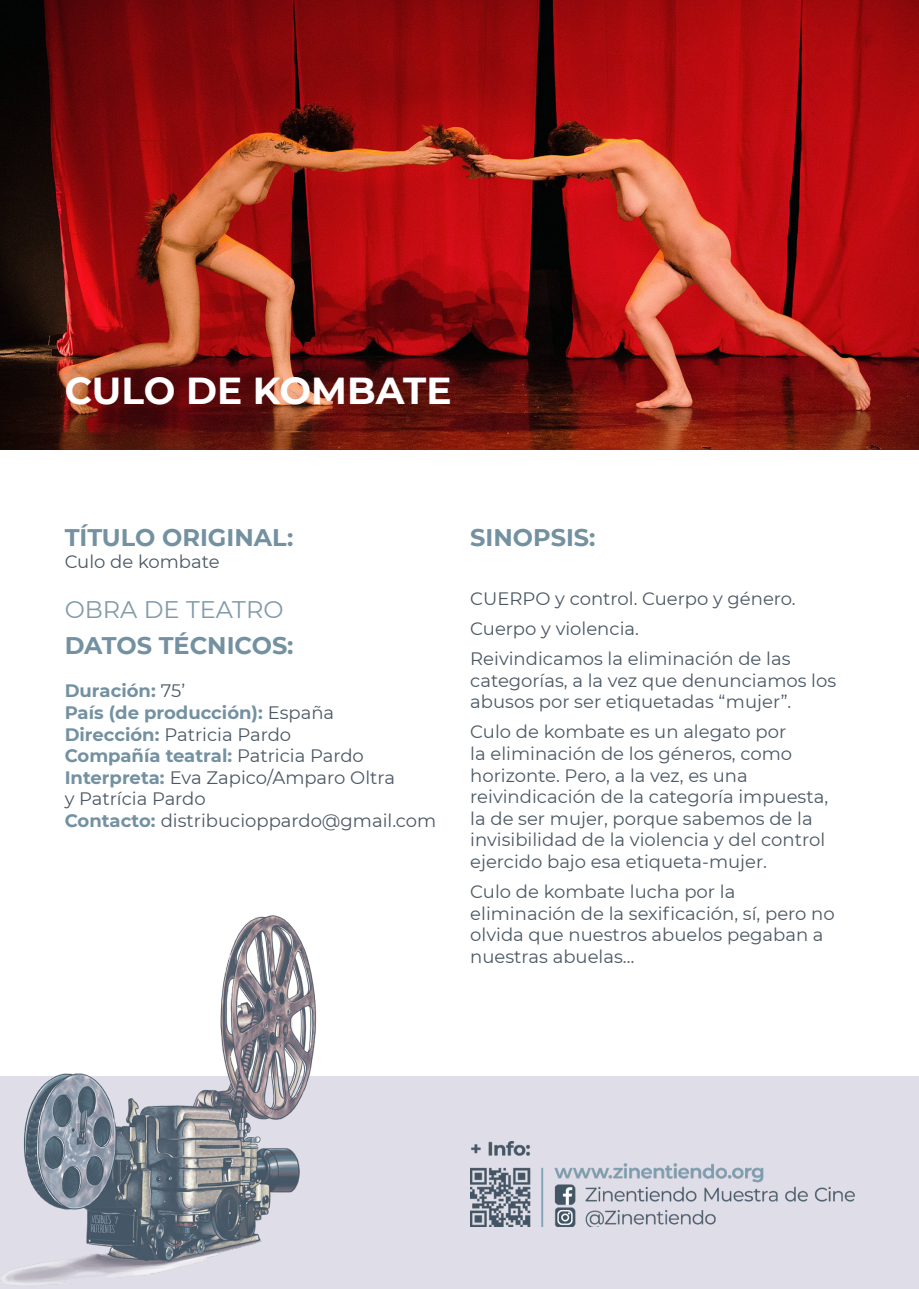
<style>
.page{position:relative;width:919px;height:1289px;background:#fff}
.page>*{position:absolute;margin:0;border:0;box-sizing:border-box;transform-origin:0 0}
.t1{font:700 37.5px "Montserrat";color:#fff}
.t2{font:700 24px "Montserrat";color:#7391a1}
.t3{font:24px "Montserrat";color:#829ba9}
.t4{font:18px/21.6px "Montserrat";color:#4c5864}
.s1{font-weight:700;color:#7391a1}
</style>
<div class="page">
<div style="left:0;top:1076px;width:918px;height:212px;background:#dfdde7"></div>
<img style="left:1px;top:915px;width:316px;height:370px">
<img style="left:470px;top:1141px;width:385px;height:85px">
<img style="left:1px;top:1px;width:917px;height:448px">
<h1 class="t1" style="left:65px;top:364px;width:388px">CULO DE KOMBATE</h1>
<h2 class="t2" style="left:65px;top:520px;width:230px">TÍTULO ORIGINAL:</h2>
<p class="t4" style="left:65px;top:550px;width:156px">Culo de kombate</p>
<h2 class="t3" style="left:65px;top:593px;width:220px">OBRA DE TEATRO</h2>
<h2 class="t2" style="left:65px;top:628px;width:230px">DATOS TÉCNICOS:</h2>
<p class="t4" style="left:65px;top:679px;width:373px"><span class="s1">Duración:</span> 75’<br><span class="s1">País (de producción):</span> España<br><span class="s1">Dirección:</span> Patricia Pardo<br><span class="s1">Compañía teatral:</span> Patricia Pardo<br><span class="s1">Interpreta:</span> Eva Zapico/Amparo Oltra<br>y Patrícia Pardo<br><span class="s1">Contacto:</span> distribucioppardo@gmail.com</p>
<h2 class="t2" style="left:470px;top:520px;width:127px">SINOPSIS:</h2>
<p class="t4" style="left:470px;top:582px;width:327px;line-height:30.2px">CUERPO y control. Cuerpo y género.<br>Cuerpo y violencia.<br>Reivindicamos la eliminación de las</p>
<p class="t4" style="left:470px;top:669px;width:367px">categorías, a la vez que denunciamos los abusos por ser etiquetadas “mujer”.</p>
<p class="t4" style="left:470px;top:720px;width:359px">Culo de kombate es un alegato por<br>la eliminación de los géneros, como horizonte. Pero, a la vez, es una reivindicación de la categoría impuesta, la de ser mujer, porque sabemos de la invisibilidad de la violencia y del control ejercido bajo esa etiqueta-mujer.</p>
<p class="t4" style="left:470px;top:880px;width:366px">Culo de kombate lucha por la eliminación de la sexificación, sí, pero no olvida que nuestros abuelos pegaban a nuestras abuelas…</p>
</div>
